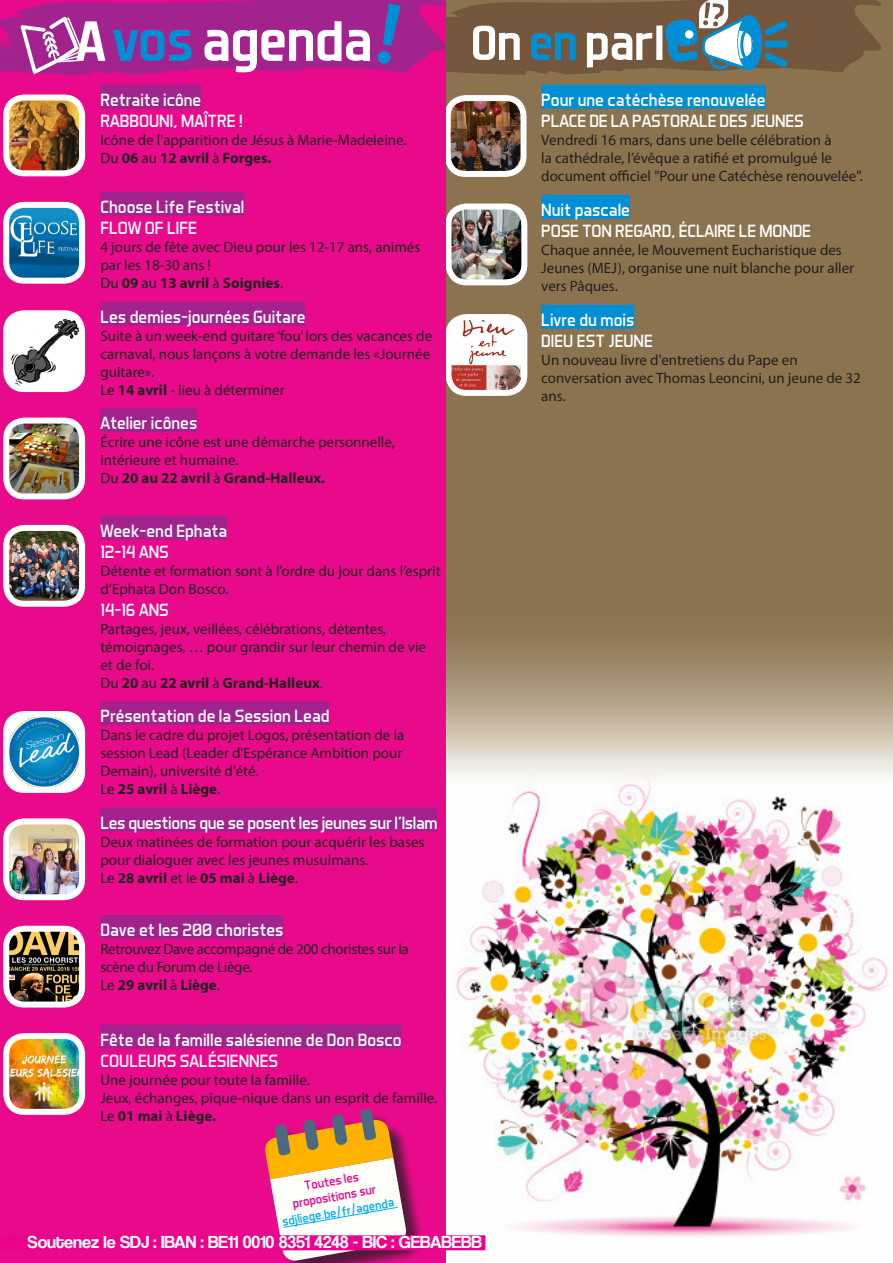
<style>
.page{position:relative;width:893px;height:1263px;background:#fff}
.page>*{position:absolute;margin:0;border:0;box-sizing:border-box;transform-origin:0 0}
.Paragraphe{font:18px/21.6px "Aero Matics";color:#fff}
.t1{font:18px "Coolvetica Rg";color:#fff}
.Paragraphe-2{font:18px "Aero Matics";letter-spacing:-.02em;color:#fff}
.Paragraphe-3{font:15px/18px "Myriad Pro";color:#231f20}
.Paragraphe-4{font:15px/18px "Myriad Pro";letter-spacing:-.02em;color:#231f20}
.t2{font:13.2px/15.8px "Aero Matics";color:#ed028c;text-align:center}
.s1{font-weight:700}
.s2{color:#00aeef}
</style>
<div class="page">
<div style="left:445px;top:0;width:448px;height:1263px;background:#8c7350"></div>
<img style="left:446px;top:641px;width:447px;height:622px">
<div style="left:541px;top:85px;width:225px;height:24px;background:#008fd5"></div>
<div style="left:541px;top:195px;width:89px;height:24px;background:#008fd5"></div>
<div style="left:541px;top:305px;width:93px;height:24px;background:#008fd5"></div>
<img style="left:453px;top:321px;width:67px;height:68px">
<div style="left:446px;top:314px;width:81px;height:82px;border:6px solid #fff;border-radius:18px"></div>
<img style="left:453px;top:210px;width:67px;height:68px">
<div style="left:446px;top:203px;width:81px;height:82px;border:6px solid #fff;border-radius:18px"></div>
<img style="left:452px;top:102px;width:68px;height:68px">
<div style="left:445px;top:95px;width:82px;height:82px;border:6px solid #fff;border-radius:18px"></div>
<div style="left:0;top:0;width:446px;height:1263px;background:#e90a8b"></div>
<svg style="left:0;top:0;width:882px;height:75px;background:#955c84"></svg>
<div style="left:100px;top:85px;width:101px;height:24px;background:#a2238e"></div>
<div style="left:100px;top:192px;width:144px;height:24px;background:#a2238e"></div>
<div style="left:100px;top:302px;width:206px;height:24px;background:#a2238e"></div>
<div style="left:100px;top:408px;width:97px;height:24px;background:#a2238e"></div>
<div style="left:100px;top:515px;width:127px;height:24px;background:#a2238e"></div>
<div style="left:100px;top:701px;width:230px;height:24px;background:#a2238e"></div>
<div style="left:100px;top:807px;width:338px;height:24px;background:#a2238e"></div>
<div style="left:100px;top:915px;width:184px;height:24px;background:#a2238e"></div>
<div style="left:100px;top:1025px;width:302px;height:24px;background:#a2238e"></div>
<img style="left:10px;top:102px;width:68px;height:67px">
<div style="left:3px;top:95px;width:82px;height:81px;border:6px solid #fff;border-radius:18px"></div>
<img style="left:10px;top:209px;width:68px;height:68px">
<div style="left:3px;top:202px;width:82px;height:82px;border:6px solid #fff;border-radius:18px"></div>
<img style="left:10px;top:532px;width:68px;height:68px">
<div style="left:3px;top:525px;width:82px;height:82px;border:6px solid #fff;border-radius:18px"></div>
<img style="left:10px;top:425px;width:68px;height:67px">
<div style="left:3px;top:418px;width:82px;height:81px;border:6px solid #fff;border-radius:18px"></div>
<img style="left:10px;top:317px;width:68px;height:68px">
<div style="left:3px;top:310px;width:82px;height:82px;border:6px solid #fff;border-radius:18px"></div>
<img style="left:10px;top:933px;width:68px;height:67px">
<div style="left:3px;top:926px;width:82px;height:81px;border:6px solid #fff;border-radius:18px"></div>
<img style="left:10px;top:825px;width:68px;height:68px">
<div style="left:3px;top:818px;width:82px;height:82px;border:6px solid #fff;border-radius:18px"></div>
<img style="left:10px;top:718px;width:68px;height:68px">
<div style="left:3px;top:711px;width:82px;height:82px;border:6px solid #fff;border-radius:18px"></div>
<img style="left:10px;top:1040px;width:68px;height:68px">
<div style="left:3px;top:1033px;width:82px;height:82px;border:6px solid #fff;border-radius:18px"></div>
<div style="left:268px;top:1112px;width:157px;height:151px;background:#231f20;opacity:.75"></div>
<svg style="left:265px;top:1109px;width:142px;height:152px"></svg>
<div style="left:1px;top:1235px;width:484px;height:15px;background:#ed028c"></div>
<p class="Paragraphe" style="left:100px;top:89px;width:144px">Retraite icône<br>RABBOUNI, MAÎTRE !</p>
<p class="Paragraphe-3" style="left:100px;top:131px;width:308px">Icône de l'apparition de Jésus à Marie-Madeleine.<br>Du <span class="s1">06</span> au <span class="s1">12 avril</span> à <span class="s1">Forges.</span></p>
<p class="Paragraphe" style="left:100px;top:195px;width:146px">Choose Life Festival<br>FLOW OF LIFE</p>
<p class="Paragraphe-3" style="left:100px;top:238px;width:322px">4 jours de fête avec Dieu pour les 12-17 ans, animés par les 18-30 ans !<br>Du <span class="s1">09</span> au <span class="s1">13 avril</span> à <span class="s1">Soignies</span>.</p>
<p class="Paragraphe" style="left:100px;top:305px;width:207px">Les demies-journées Guitare</p>
<p class="Paragraphe-3" style="left:100px;top:326px;width:333px">Suite à un week-end guitare ‘fou’ lors des vacances de carnaval, nous lançons à votre demande les «Journée guitare».<br>Le <span class="s1">14 avril</span> - lieu à déterminer</p>
<p class="Paragraphe" style="left:100px;top:412px;width:99px">Atelier icônes</p>
<p class="Paragraphe-3" style="left:100px;top:433px;width:296px">Écrire une icône est une démarche personnelle, intérieure et humaine.<br>Du <span class="s1">20 au 22 avril</span> à <span class="s1">Grand-Halleux.</span></p>
<p class="Paragraphe" style="left:100px;top:519px;width:128px">Week-end Ephata<br>12-14 ANS</p>
<p class="Paragraphe-3" style="left:100px;top:562px;width:342px">Détente et formation sont à l’ordre du jour dans l’esprit d’Ephata Don Bosco.</p>
<p class="Paragraphe" style="left:100px;top:598px;width:70px">14-16 ANS</p>
<p class="Paragraphe-3" style="left:100px;top:619px;width:327px">Partages, jeux, veillées, célébrations, détentes, témoignages, … pour grandir sur leur chemin de vie et de foi.<br>Du <span class="s1">20</span> au <span class="s1">22 avril</span> à <span class="s1">Grand-Halleux</span>.</p>
<p class="Paragraphe" style="left:100px;top:705px;width:231px">Présentation de la Session Lead</p>
<p class="Paragraphe-3" style="left:100px;top:726px;width:306px">Dans le cadre du projet Logos, présentation de la session Lead (Leader d'Espérance Ambition pour Demain), université d'été.<br>Le <span class="s1">25 avril</span> à <span class="s1">Liège</span>.</p>
<p class="Paragraphe-2" style="left:100px;top:812px;width:339px">Les questions que se posent les jeunes sur l'Islam</p>
<p class="Paragraphe-3" style="left:100px;top:832px;width:326px">Deux matinées de formation pour acquérir les bases pour dialoguer avec les jeunes musulmans.<br>Le <span class="s1">28 avril</span> et le <span class="s1">05 mai</span> à <span class="s1">Liège</span>.</p>
<p class="Paragraphe" style="left:100px;top:919px;width:185px">Dave et les 200 choristes</p>
<p class="Paragraphe-4" style="left:100px;top:940px;width:310px">Retrouvez Dave accompagné de 200 choristes sur la scène du Forum de Liège.<br>Le <span class="s1">29 avril</span> à <span class="s1">Liège</span>.</p>
<p class="Paragraphe" style="left:100px;top:1028px;width:303px">Fête de la famille salésienne de Don Bosco<br>COULEURS SALÉSIENNES</p>
<p class="Paragraphe-3" style="left:100px;top:1071px;width:338px">Une journée pour toute la famille.<br>Jeux, échanges, pique-nique dans un esprit de famille.<br>Le <span class="s1">01 mai</span> à <span class="s1">Liège.</span></p>
<p class="t2" style="left:276px;top:1182px;width:115px;rotate:-10deg">Toutes les propositions sur <span class="s2">sdjliege.be/fr/agenda</span></p>
<p class="t1" style="left:28px;top:1231px;width:456px">Soutenez le SDJ : IBAN : BE11 0010 8351 4248 - BIC : GEBABEBB</p>
<p class="Paragraphe" style="left:541px;top:89px;width:264px">Pour une catéchèse renouvelée<br>PLACE DE LA PASTORALE DES JEUNES</p>
<p class="Paragraphe-3" style="left:541px;top:131px;width:323px">Vendredi 16 mars, dans une belle célébration à<br>la cathédrale, l’évêque a ratifié et promulgué le document officiel "Pour une Catéchèse renouvelée".</p>
<p class="Paragraphe" style="left:541px;top:198px;width:271px">Nuit pascale<br>POSE TON REGARD, ÉCLAIRE LE MONDE</p>
<p class="Paragraphe-3" style="left:541px;top:241px;width:314px">Chaque année, le Mouvement Eucharistique des<br>Jeunes (MEJ), organise une nuit blanche pour aller vers Pâques.</p>
<p class="Paragraphe" style="left:541px;top:308px;width:113px">Livre du mois<br>DIEU EST JEUNE</p>
<p class="Paragraphe-3" style="left:541px;top:351px;width:321px">Un nouveau livre d'entretiens du Pape en conversation avec Thomas Leoncini, un jeune de 32 ans.</p>
</div>
